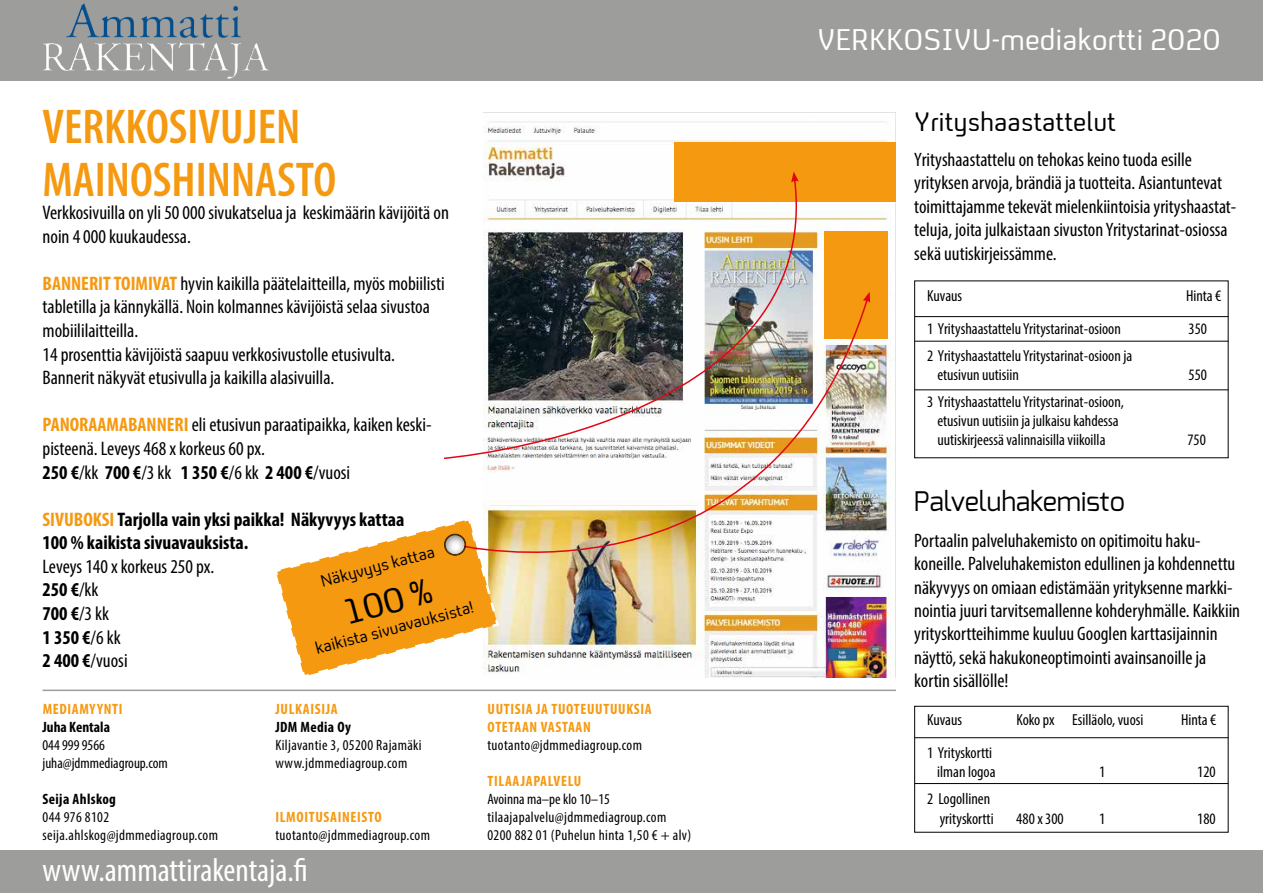
<style>
.page{position:relative;width:1263px;height:893px;background:#fff}
.page>*{position:absolute;margin:0;border:0;box-sizing:border-box;transform-origin:0 0}
.t1{font:600 condensed 49.2px/52.3px "Myriad Pro";color:#f59911}
.t2{font:36px "Like BBC4";color:#000}
.t3{font:condensed 33px "Myriad Pro";color:#fff}
.t4{font:30.3px "Like BBC4";color:#fff}
.t5{font:27px "Like BBC4";color:#000}
.t6{font:27px "Exo";color:#000}
.t7{font:condensed 19.65px/23.5px "Myriad Pro";color:#000}
.t8{font:700 condensed 19.65px/23.5px "Myriad Pro";color:#000}
.t9{font:condensed 19.5px/23.4px "Myriad Pro";color:#000}
.t10{font:16.95px "Like BBC4";color:#000}
.t11{font:condensed 16.05px/19.2px "Myriad Pro";color:#000;text-align:right}
.t12{font:condensed 15px/18px "Myriad Pro";letter-spacing:.025em;color:#000}
.t13{font:700 condensed 15px/18px "Myriad Pro";letter-spacing:.045em;color:#f59911}
.t14{font:condensed 15px/18px "Myriad Pro";color:#000}
.t15{font:700 condensed 15px "Myriad Pro";letter-spacing:.025em;color:#000}
.t16{font:700 condensed 15px "Myriad Pro";color:#000}
.s1{font-weight:700;color:#f59911}
.s2{font-weight:700}
.s3{color:#f59911}
</style>
<div class="page">
<img style="left:484px;top:113px;width:412px;height:565px">
<div style="left:674px;top:142px;width:222px;height:59px;background:#f59911"></div>
<div style="left:824px;top:232px;width:64px;height:107px;background:#f59911"></div>
<div style="left:914px;top:706px;width:314px;height:127px;border:1px solid #000"></div>
<hr style="left:915px;top:783px;width:313px;height:1px;background:#000">
<hr style="left:915px;top:737px;width:313px;height:1px;background:#000">
<hr style="left:915px;top:341px;width:313px;height:1px;background:#000">
<hr style="left:915px;top:316px;width:313px;height:1px;background:#000">
<hr style="left:915px;top:389px;width:313px;height:1px;background:#000">
<div style="left:0;top:851px;width:1263px;height:42px;background:#9d9d9c"></div>
<div style="left:0;top:0;width:1263px;height:81px;background:#9d9d9c"></div>
<img style="left:444px;top:178px;width:380px;height:281px">
<svg style="left:791px;top:171px;width:8px;height:11px"></svg>
<img style="left:454px;top:298px;width:415px;height:321px">
<svg style="left:863px;top:292px;width:7px;height:11px"></svg>
<hr style="left:43px;top:690px;width:853px;height:1px;background:#9d9d9c">
<svg style="left:277px;top:516px;width:223px;height:162px"></svg>
<div style="left:443px;top:531px;width:26px;height:26px;background:#000;opacity:.75"></div>
<img style="left:66px;top:3px;width:18px;height:34px">
<h1 class="t1" style="left:43px;top:102px;width:295px">VERKKOSIVUJEN<br>MAINOSHINNASTO</h1>
<p class="t7" style="left:43px;top:201px;width:408px">Verkkosivuilla on yli 50 000 sivukatselua ja keskimäärin kävijöitä on noin 4 000 kuukaudessa.</p>
<p class="t7" style="left:43px;top:271px;width:404px"><span class="s1">BANNERIT TOIMIVAT</span> hyvin kaikilla päätelaitteilla, myös mobiilisti tabletilla ja kännykällä. Noin kolmannes kävijöistä selaa sivustoa mobiililaitteilla.<br>14 prosenttia kävijöistä saapuu verkkosivustolle etusivulta.<br>Bannerit näkyvät etusivulla ja kaikilla alasivuilla.</p>
<p class="t7" style="left:43px;top:413px;width:391px"><span class="s1">PANORAAMABANNERI</span> eli etusivun paraatipaikka, kaiken keski&shy;pisteenä. Leveys 468 x korkeus 60 px.<br><span class="s2">250 €</span>/kk <span class="s2">700 €</span>/3 kk <span class="s2">1 350 €</span>/6 kk <span class="s2">2 400 €</span>/vuosi</p>
<p class="t8" style="left:43px;top:507px;width:363px"><span class="s3">SIVUBOKSI</span> Tarjolla vain yksi paikka! Näkyvyys kattaa<br>100 % kaikista sivuavauksista.</p>
<p class="t7" style="left:43px;top:554px;width:173px">Leveys 140 x korkeus 250 px.<br><span class="s2">250 €</span>/kk<br><span class="s2">700 €</span>/3 kk<br><span class="s2">1 350 €</span>/6 kk<br><span class="s2">2 400 €</span>/vuosi</p>
<p class="t10" style="left:319px;top:573px;width:119px;rotate:-15deg">Näkyvyys kattaa</p>
<h2 class="t2" style="left:339px;top:596px;width:93px;rotate:-15deg">100 %</h2>
<p class="t10" style="left:313px;top:640px;width:164px;rotate:-15deg">kaikista sivuavauksista!</p>
<p class="t13" style="left:43px;top:699px;width:81px">MEDIAMYYNTI</p>
<p class="t16" style="left:43px;top:717px;width:69px">Juha Kentala</p>
<p class="t14" style="left:43px;top:735px;width:127px">044 999 9566 juha@jdmmediagroup.com</p>
<p class="t15" style="left:43px;top:789px;width:75px">Seija Ahlskog</p>
<p class="t12" style="left:43px;top:807px;width:177px">044 976 8102 seija.ahlskog@jdmmediagroup.com</p>
<p class="t13" style="left:275px;top:699px;width:64px">JULKAISIJA</p>
<p class="t15" style="left:275px;top:717px;width:77px">JDM Media Oy</p>
<p class="t12" style="left:275px;top:735px;width:148px">Kiljavantie 3, 05200 Rajamäki www.jdmmediagroup.com</p>
<p class="t13" style="left:275px;top:807px;width:108px">ILMOITUSAINEISTO</p>
<p class="t12" style="left:275px;top:825px;width:156px">tuotanto@jdmmediagroup.com</p>
<h3 class="t3" style="left:43px;top:850px;width:267px">www.ammattirakentaja.fi</h3>
<p class="t13" style="left:488px;top:699px;width:166px">UUTISIA JA TUOTEUUTUUKSIA<br>OTETAAN VASTAAN</p>
<p class="t12" style="left:487px;top:735px;width:156px">tuotanto@jdmmediagroup.com</p>
<p class="t13" style="left:488px;top:771px;width:95px">TILAAJAPALVELU</p>
<p class="t12" style="left:487px;top:789px;width:205px">Avoinna ma–pe klo 10–15 tilaajapalvelu@jdmmediagroup.com<br>0200 882 01 (Puhelun hinta 1,50 € + alv)</p>
<h3 class="t4" style="left:817px;top:25px;width:404px">VERKKOSIVU-mediakortti 2020</h3>
<h3 class="t5" style="left:914px;top:108px;width:203px">Yrityshaastattelut</h3>
<p class="t9" style="left:914px;top:148px;width:324px">Yrityshaastattelu on tehokas keino tuoda esille yrityksen arvoja, brändiä ja tuotteita. Asiantuntevat toimittajamme tekevät mielenkiintoisia yrityshaastat&shy;teluja, joita julkaistaan sivuston Yritystarinat-osiossa sekä uutiskirjeissämme.</p>
<p class="t11" style="left:927px;top:285px;width:36px">Kuvaus</p>
<p class="t11" style="left:1186px;top:285px;width:37px">Hinta €</p>
<p class="t11" style="left:927px;top:318px;width:195px">1 Yrityshaastattelu Yritystarinat-osioon</p>
<p class="t11" style="left:1188px;top:318px;width:20px">350</p>
<p class="t11" style="left:937px;top:345px;width:196px;text-align:left;text-indent:-10px">2 Yrityshaastattelu Yritystarinat-osioon ja etusivun uutisiin</p>
<p class="t11" style="left:1188px;top:365px;width:20px">550</p>
<p class="t11" style="left:927px;top:392px;width:198px;text-align:center">3 Yrityshaastattelu Yritystarinat-osioon, etusivun uutisiin ja julkaisu kahdessa uutiskirjeessä valinnaisilla viikoilla</p>
<p class="t11" style="left:1187px;top:430px;width:20px">750</p>
<h3 class="t6" style="left:914px;top:484px;width:212px">Palveluhakemisto</h3>
<p class="t9" style="left:914px;top:528px;width:327px">Portaalin palveluhakemisto on opitimoitu haku&shy;koneille. Palveluhakemiston edullinen ja kohdennettu näkyvyys on omiaan edistämään yrityksenne markki&shy;nointia juuri tarvitsemallenne kohderyhmälle. Kaikkiin yrityskortteihimme kuuluu Googlen karttasijainnin näyttö, sekä hakukoneoptimointi avainsanoille ja kortin sisällölle!</p>
<p class="t11" style="left:927px;top:710px;width:36px">Kuvaus</p>
<p class="t11" style="left:1016px;top:710px;width:128px">Koko px Esilläolo, vuosi</p>
<p class="t11" style="left:1181px;top:710px;width:37px">Hinta €</p>
<p class="t11" style="left:927px;top:743px;width:70px">1 Yrityskortti ilman logoa</p>
<p class="t11" style="left:1099px;top:762px;width:8px">1</p>
<p class="t11" style="left:1197px;top:762px;width:20px">120</p>
<p class="t11" style="left:927px;top:789px;width:68px">2 Logollinen yrityskortti</p>
<p class="t11" style="left:1016px;top:808px;width:49px">480 x 300</p>
<p class="t11" style="left:1099px;top:808px;width:8px">1</p>
<p class="t11" style="left:1197px;top:808px;width:20px">180</p>
</div>
